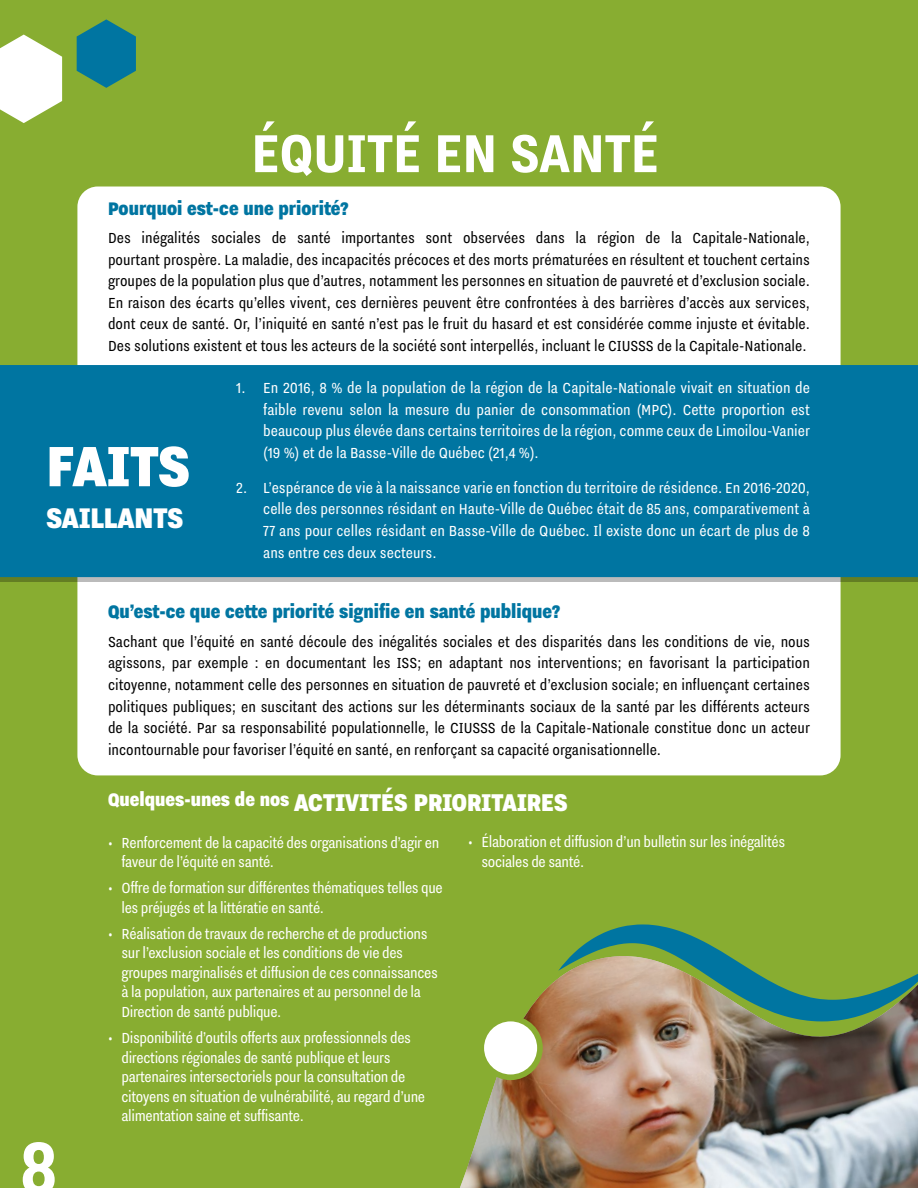
<style>
.page{position:relative;width:918px;height:1188px;background:#88ad31}
.page>*{position:absolute;margin:0;border:0;box-sizing:border-box;transform-origin:0 0}
.t1{font:700 90px "Nitti Grotesk Cond";color:#fff}
.t2{font:900 70.2px "Nitti Grotesk Cond";color:#fff}
.t3{font:700 66px "Nitti Grotesk Cond";color:#fff}
.t4{font:900 35.1px "Nitti Grotesk Cond";color:#fff}
.t5{font:900 30px "Nitti Grotesk Cond";color:#fff}
.t6{font:900 22.5px "Nitti Grotesk Cond";color:#0075a1}
.t7{font:18px/19.5px "Nitti Grotesk Cond";letter-spacing:-.02em;color:#fff}
.t8{font:18px/21.6px "Nitti Grotesk Cond";color:#000;text-align:justify}
.s1{font-size:22.5px}
</style>
<div class="page">
<svg style="left:0;top:35px;width:62px;height:88px"></svg>
<div style="left:77px;top:187px;width:764px;height:588px;background:#fff;border-radius:20px"></div>
<div style="left:0;top:370px;width:918px;height:212px;background:#000;opacity:.27"></div>
<div style="left:0;top:365px;width:918px;height:212px;background:#0075a1"></div>
<svg style="left:77px;top:19px;width:59px;height:69px"></svg>
<img style="left:460px;top:978px;width:458px;height:210px">
<svg style="left:558px;top:924px;width:360px;height:97px"></svg>
<div style="left:481px;top:1019px;width:59px;height:58px;background:#fff;border-radius:50%"></div>
<div style="left:478px;top:1016px;width:65px;height:64px;border:6px solid #88ad31;border-radius:50%"></div>
<h3 class="t3" style="left:251px;top:117px;width:409px">ÉQUITÉ EN SANTÉ</h3>
<p class="t6" style="left:108px;top:195px;width:242px">Pourquoi est-ce une priorité?</p>
<p class="t8" style="left:108px;top:227px;width:704px">Des inégalités sociales de santé importantes sont observées dans la région de la Capitale-Nationale, pourtant prospère. La maladie, des incapacités précoces et des morts prématurées en résultent et touchent certains groupes de la population plus que d’autres, notamment les personnes en situation de pauvreté et d’exclusion sociale.<br>En raison des écarts qu’elles vivent, ces dernières peuvent être confrontées à des barrières d’accès aux services, dont ceux de santé. Or, l’iniquité en santé n’est pas le fruit du hasard et est considérée comme injuste et évitable.<br>Des solutions existent et tous les acteurs de la société sont interpellés, incluant le CIUSSS de la Capitale-Nationale.</p>
<p class="t7" style="left:263px;top:377px;width:548px;line-height:21.6px;text-align:justify;text-indent:-27px">1. En 2016, 8 % de la population de la région de la Capitale-Nationale vivait en situation de faible revenu selon la mesure du panier de consommation (MPC). Cette proportion est beaucoup plus élevée dans certains territoires de la région, comme ceux de Limoilou-Vanier (19 %) et de la Basse-Ville de Québec (21,4 %).</p>
<p class="t7" style="left:263px;top:477px;width:548px;line-height:21.6px;text-align:justify;text-indent:-27px">2. L’espérance de vie à la naissance varie en fonction du territoire de résidence. En 2016-2020, celle des personnes résidant en Haute-Ville de Québec était de 85 ans, comparativement à 77 ans pour celles résidant en Basse-Ville de Québec. Il existe donc un écart de plus de 8 ans entre ces deux secteurs.</p>
<h2 class="t2" style="left:46px;top:426px;width:145px">FAITS</h2>
<h3 class="t4" style="left:46px;top:498px;width:138px">SAILLANTS</h3>
<p class="t6" style="left:108px;top:599px;width:453px">Qu’est-ce que cette priorité signifie en santé publique?</p>
<p class="t8" style="left:108px;top:630px;width:704px">Sachant que l’équité en santé découle des inégalités sociales et des disparités dans les conditions de vie, nous agissons, par exemple : en documentant les ISS; en adaptant nos interventions; en favorisant la participation citoyenne, notamment celle des personnes en situation de pauvreté et d’exclusion sociale; en influençant certaines politiques publiques; en suscitant des actions sur les déterminants sociaux de la santé par les différents acteurs de la société. Par sa responsabilité populationnelle, le CIUSSS de la Capitale-Nationale constitue donc un acteur incontournable pour favoriser l’équité en santé, en renforçant sa capacité organisationnelle.</p>
<h3 class="t5" style="left:108px;top:785px;width:461px"><span class="s1">Quelques-unes de nos</span> ACTIVITÉS PRIORITAIRES</h3>
<h1 class="t1" style="left:20px;top:1118px;width:38px">8</h1>
<p class="t7" style="left:122px;top:832px;width:319px;text-indent:-14px">• Renforcement de la capacité des organisations d’agir en faveur de l’équité en santé.</p>
<p class="t7" style="left:122px;top:878px;width:323px;text-indent:-14px">• Offre de formation sur différentes thématiques telles que les préjugés et la littératie en santé.</p>
<p class="t7" style="left:122px;top:924px;width:318px;text-indent:-14px">• Réalisation de travaux de recherche et de productions sur l’exclusion sociale et les conditions de vie des groupes marginalisés et diffusion de ces connaissances à la population, aux partenaires et au personnel de la Direction de santé publique.</p>
<p class="t7" style="left:122px;top:1028px;width:305px;text-indent:-14px">• Disponibilité d’outils offerts aux professionnels des directions régionales de santé publique et leurs partenaires intersectoriels pour la consultation de citoyens en situation de vulnérabilité, au regard d’une alimentation saine et suffisante.</p>
<p class="t7" style="left:482px;top:832px;width:305px;text-indent:-14px">• Élaboration et diffusion d’un bulletin sur les inégalités sociales de santé.</p>
</div>
